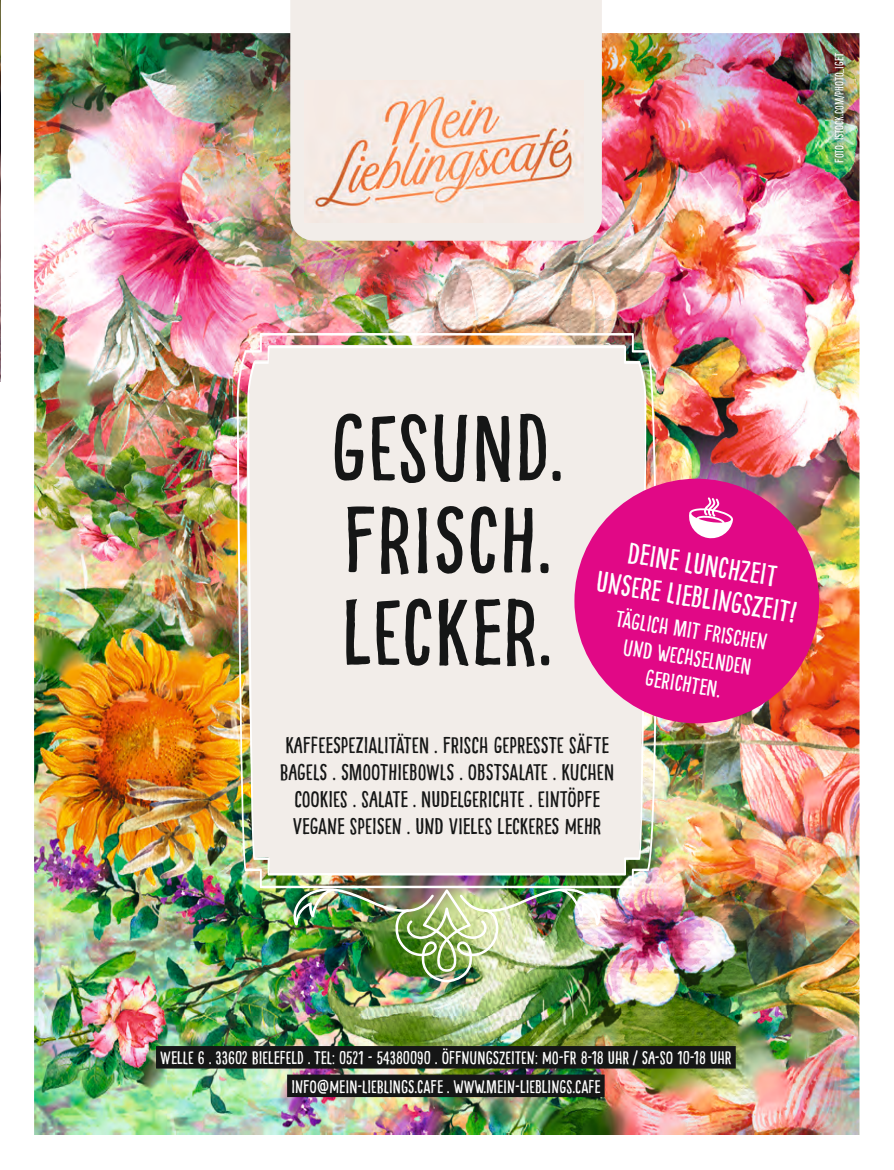
<style>
.page{position:relative;width:894px;height:1170px;background:#fff}
.page>*{position:absolute;margin:0;border:0;box-sizing:border-box;transform-origin:0 0}
.t1{font:92.1px/92.1px "Pinto NO 01";color:#151616}
.t2{font:29.25px/33px "Pinto NO 01";color:#fff;text-align:center}
.t3{font:22.5px/27px "Pinto NO 01";color:#151616;text-align:center}
.t4{font:22.5px/27px "Pinto NO 01";color:#fff;text-align:center}
.t5{font:18px/28.5px "Pinto NO 01";color:#fff;text-align:center}
.t6{font:12px "Pinto NO 01";color:#fff}
</style>
<div class="page">
<img style="left:0;top:1px;width:1px;height:381px">
<img style="left:34px;top:33px;width:825px;height:1101px">
<div style="left:156px;top:1045px;width:579px;height:23px;background:#151616"></div>
<div style="left:287px;top:1074px;width:317px;height:22px;background:#151616"></div>
<img style="left:237px;top:333px;width:422px;height:555px">
<div style="left:247px;top:346px;width:399px;height:529px;background:#f2ede9"></div>
<img style="left:291px;top:888px;width:312px;height:94px">
<div style="left:290px;top:0;width:312px;height:241px;background:#f2ede9"></div>
<img style="left:303px;top:81px;width:281px;height:141px">
<div style="left:296px;top:77px;width:7px;height:149px;background:#f2ede9"></div>
<div style="left:584px;top:77px;width:7px;height:149px;background:#f2ede9"></div>
<div style="left:574px;top:478px;width:245px;height:245px;background:#e10886;border-radius:50%"></div>
<svg style="left:689px;top:497px;width:44px;height:42px"></svg>
<img style="left:825px;top:45px;width:28px;height:126px">
<p class="t6" style="left:832px;top:162px;width:111px;rotate:-90deg">FOTO: ISTOCK.COM/PHOTO_IGET</p>
<h1 class="t1" style="left:331px;top:403px;width:234px">GESUND.<br>FRISCH.<br>LECKER.</h1>
<h2 class="t2" style="left:604px;top:532px;width:211px;rotate:9deg">DEINE LUNCHZEIT<br>UNSERE LIEBLINGSZEIT!</h2>
<p class="t4" style="left:618px;top:605px;width:154px;rotate:9deg">TÄGLICH MIT FRISCHEN<br>UND WECHSELNDEN<br>GERICHTEN.</p>
<p class="t3" style="left:280px;top:731px;width:336px">KAFFEESPEZIALITÄTEN . FRISCH GEPRESSTE SÄFTE BAGELS . SMOOTHIEBOWLS . OBSTSALATE . KUCHEN COOKIES . SALATE . NUDELGERICHTE . EINTÖPFE VEGANE SPEISEN . UND VIELES LECKERES MEHR</p>
<p class="t5" style="left:160px;top:1043px;width:572px">WELLE 6 . 33602 BIELEFELD . TEL: 0521 - 54380090 . ÖFFNUNGSZEITEN: MO-FR 8-18 UHR / SA-SO 10-18 UHR<br>INFO@MEIN-LIEBLINGS.CAFE . WWW.MEIN-LIEBLINGS.CAFE</p>
</div>
